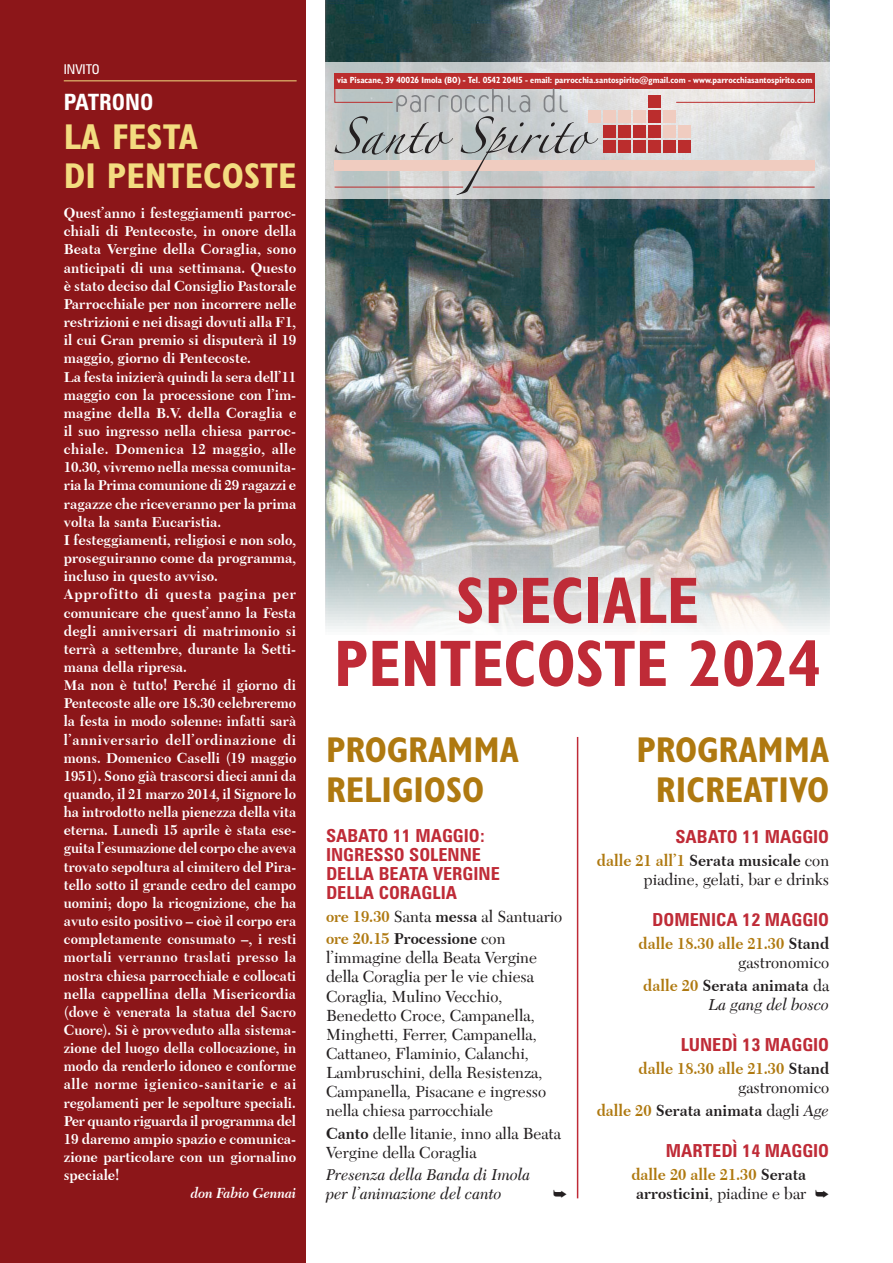
<style>
.page{position:relative;width:893px;height:1263px;background:#fff}
.page>*{position:absolute;margin:0;border:0;box-sizing:border-box;transform-origin:0 0}
.t1{font:700 condensed 66px/63px "Gill Sans Std";color:#bf2b37;text-align:center;scale:.96 1}
.t2{font:700 condensed 36px/40px "Gill Sans Std";color:#af7910}
.t3{font:700 condensed 36px/39px "Gill Sans Std";color:#f3dc80}
.t4{font:700 condensed 22.5px "Zurich BT";color:#fff}
.t5{font:700 condensed 18px/19px "Zurich BT";color:#bf2b37}
.t6{font:16.5px/19px "Transitional 511 BT";color:#231f20}
.t7{font:italic 16.5px/19px "Transitional 511 BT";color:#231f20}
.t8{font:700 16.5px/19.5px "Transitional 511 BT";color:#231f20}
.t9{font:700 16.5px/19.5px "Transitional 511 BT";color:#af7910;text-align:right}
.t10{font:700 15px/18.1px "Transitional 511 BT";color:#fff}
.t11{font:italic 700 15px "Transitional 511 BT";color:#fff;scale:.95 1}
.t12{font:condensed 13.5px "Zurich BT";color:#fff}
.t13{font:700 condensed 9px "Humanist 521 BT";color:#fff}
.s1{font-weight:700;color:#af7910}
.s2{font-weight:700}
.s3{color:#231f20}
.s4{font-weight:400;color:#231f20}
.s5{font-weight:700;font-style:normal;color:#af7910}
.s6{font-weight:700;font-style:normal}
.s7{font-style:normal}
.s8{color:#af7910}
.s9{font-weight:400}
.s10{font-weight:400;font-style:italic}
</style>
<div class="page">
<div style="left:0;top:0;width:306px;height:1263px;background:#8c1619"></div>
<img style="left:325px;top:0;width:504px;height:755px">
<svg style="left:325px;top:63px;width:505px;height:136px;background:#d1d2d2"></svg>
<div style="left:335px;top:73px;width:480px;height:15px;background:#bb2d2d"></div>
<svg style="left:598px;top:88px;width:217px;height:99px;background:#dcc7c5"></svg>
<svg style="left:334px;top:88px;width:264px;height:107px;background:#c2bfbe"></svg>
<hr style="left:64px;top:80px;width:233px;height:1px;background:#f3dc80">
<hr style="left:577px;top:737px;width:1px;height:461px;background:#bf2b37">
<p class="t12" style="left:64px;top:61px;width:37px">INVITO</p>
<h3 class="t4" style="left:64px;top:88px;width:91px">PATRONO</h3>
<h2 class="t3" style="left:64px;top:117px;width:234px">LA FESTA<br>DI PENTECOSTE</h2>
<p class="t10" style="left:64px;top:204px;width:234px">Quest’anno i festeggiamenti parroc&shy;chiali di Pentecoste, in onore della Beata Vergine della Coraglia, sono anticipati di una settimana. Questo è stato deciso dal Consiglio Pastorale Parrocchiale per non incorrere nelle restrizioni e nei disagi dovuti alla F1, il cui Gran premio si disputerà il 19 maggio, giorno di Pentecoste.<br>La festa inizierà quindi la sera dell’11 maggio con la processione con l’im&shy;magine della B.V. della Coraglia e il suo ingresso nella chiesa parroc&shy;chiale. Domenica 12 maggio, alle 10.30, vivremo nella messa comunita&shy;ria la Prima comunione di 29 ragazzi e ragazze che riceveranno per la prima volta la santa Eucaristia.<br>I festeggiamenti, religiosi e non solo, proseguiranno come da programma, incluso in questo avviso.<br>Approfitto di questa pagina per comunicare che quest’anno la Festa degli anniversari di matrimonio si terrà a settembre, durante la Setti&shy;mana della ripresa.<br>Ma non è tutto! Perché il giorno di Pentecoste alle ore 18.30 celebreremo la festa in modo solenne: infatti sarà l’anniversario dell’ordinazione di mons. Domenico Caselli (19 maggio 1951). Sono già trascorsi dieci anni da quando, il 21 marzo 2014, il Signore lo ha introdotto nella pienezza della vita eterna. Lunedì 15 aprile è stata ese&shy;guita l’esumazione del corpo che aveva trovato sepoltura al cimitero del Pira&shy;tello sotto il grande cedro del campo uomini; dopo la ricognizione, che ha avuto esito positivo – cioè il corpo era completamente consumato –, i resti mortali verranno traslati presso la nostra chiesa parrocchiale e collocati nella cappellina della Misericordia (dove è venerata la statua del Sacro Cuore). Si è provveduto alla sistema&shy;zione del luogo della collocazione, in modo da renderlo idoneo e conforme alle norme igienico-sanitarie e ai regolamenti per le sepolture speciali.<br>Per quanto riguarda il programma del 19 daremo ampio spazio e comunica&shy;zione particolare con un giornalino speciale!</p>
<p class="t11" style="left:191px;top:1184px;width:113px">don Fabio Gennai</p>
<p class="t13" style="left:337px;top:74px;width:477px">via Pisacane, 39 40026 Imola (BO) - Tel. 0542 20415 - email: parrocchia.santospirito@gmail.com - www.parrocchiasantospirito.com</p>
<h1 class="t1" style="left:334px;top:569px;width:509px">SPECIALE<br>PENTECOSTE 2024</h1>
<h2 class="t2" style="left:326px;top:729px;width:194px">PROGRAMMA<br>RELIGIOSO</h2>
<p class="t5" style="left:326px;top:826px;width:175px">SABATO 11 MAGGIO:<br>INGRESSO SOLENNE<br>DELLA BEATA VERGINE<br>DELLA CORAGLIA</p>
<p class="t6" style="left:326px;top:905px;width:238px;line-height:22.5px"><span class="s1">ore 19.30</span> Santa <span class="s2">messa</span> al Santuario <span class="s1">ore 20.15</span> <span class="s2">Processione</span> con</p>
<p class="t6" style="left:326px;top:948px;width:222px">l’immagine della Beata Vergine della Coraglia per le vie chiesa<br>Coraglia, Mulino Vecchio,<br>Benedetto Croce, Campanella,<br>Minghetti, Ferrer, Campanella,<br>Cattaneo, Flaminio, Calanchi,<br>Lambruschini, della Resistenza,<br>Campanella, Pisacane e ingresso nella chiesa parrocchiale</p>
<p class="t6" style="left:326px;top:1123px;width:236px"><span class="s2">Canto</span> delle litanie, inno alla Beata<br>Vergine della Coraglia</p>
<p class="t7" style="left:326px;top:1165px;width:206px">Presenza della Banda di Imola per l’animazione del canto</p>
<h2 class="t2" style="left:636px;top:729px;width:194px;line-height:40.5px;text-align:center">PROGRAMMA<br>RICREATIVO</h2>
<p class="t5" style="left:675px;top:826px;width:155px">SABATO 11 MAGGIO</p>
<p class="t6" style="left:597px;top:850px;width:234px;line-height:19.5px;text-align:right"><span class="s1">dalle 21 all’1</span> <span class="s2">Serata musicale</span> con piadine, gelati, bar e drinks</p>
<p class="t5" style="left:652px;top:910px;width:178px">DOMENICA 12 MAGGIO</p>
<p class="t9" style="left:639px;top:933px;width:192px">dalle 18.30 alle 21.30 <span class="s3">Stand </span><span class="s4">gastronomico</span></p>
<p class="t7" style="left:643px;top:975px;width:187px;line-height:19.5px;text-align:right"><span class="s5">dalle 20</span> <span class="s6">Serata animata</span> <span class="s7">da<br></span>La gang del bosco</p>
<p class="t5" style="left:681px;top:1035px;width:150px">LUNEDÌ 13 MAGGIO</p>
<p class="t9" style="left:639px;top:1058px;width:192px">dalle 18.30 alle 21.30 <span class="s3">Stand </span><span class="s4">gastronomico</span></p>
<p class="t8" style="left:597px;top:1100px;width:234px"><span class="s8">dalle 20</span> Serata animata <span class="s9">dagli</span> <span class="s10">Age</span></p>
<p class="t5" style="left:666px;top:1141px;width:165px">MARTEDÌ 14 MAGGIO</p>
<p class="t8" style="left:631px;top:1164px;width:176px"><span class="s8">dalle 20 alle 21.30</span> Serata arrosticini<span class="s9">, piadine e bar</span></p>
</div>
